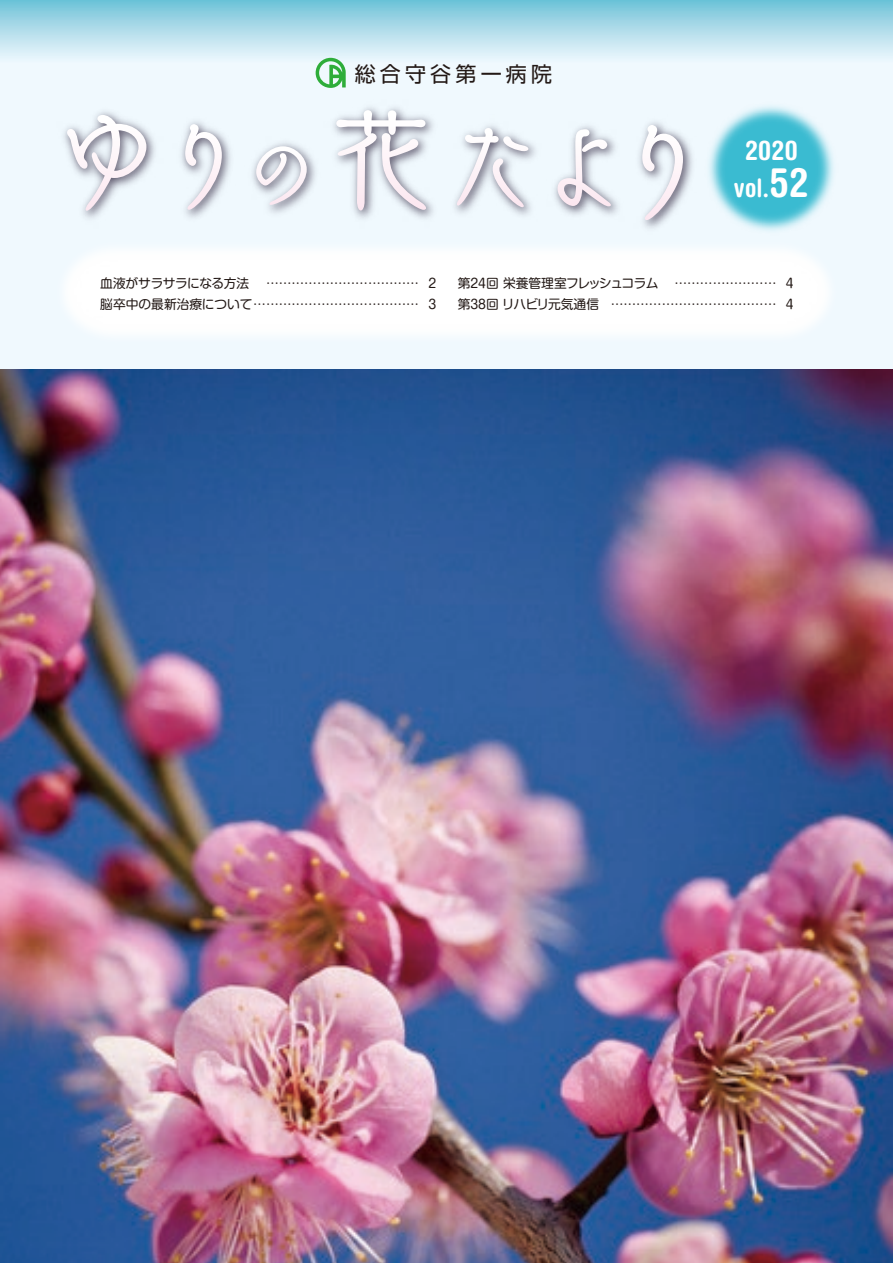
<style>
.page{position:relative;width:893px;height:1263px;background:#f0f9fe}
.page>*{position:absolute;margin:0;border:0;box-sizing:border-box;transform-origin:0 0}
.t1{font:700 condensed 27px "Helvetica Rounded";color:#fff}
.t2{font:700 condensed 25.5px "Helvetica Rounded";color:#fff}
.t3{font:21px "Shin Go Pro";letter-spacing:.2em;color:#231916}
.t4{font:12.75px/21px "Shin M Go Pro";color:#231916;text-align:right}
.t5{font:12.75px "Shin M Go Pro";letter-spacing:-.03em;color:#231916}
.s1{font-size:40.5px}
</style>
<div class="page">
<div style="left:0;top:0;width:893px;height:64px;background:linear-gradient(to bottom,#71c3d8,#f2f9fe)"></div>
<img style="left:662px;top:58px;width:218px;height:137px">
<img style="left:64px;top:99px;width:634px;height:96px">
<svg style="left:67px;top:115px;width:79px;height:80px"></svg>
<svg style="left:185px;top:124px;width:37px;height:71px"></svg>
<svg style="left:256px;top:146px;width:51px;height:49px"></svg>
<svg style="left:336px;top:110px;width:90px;height:85px"></svg>
<svg style="left:457px;top:128px;width:71px;height:67px"></svg>
<svg style="left:557px;top:129px;width:54px;height:66px"></svg>
<svg style="left:642px;top:125px;width:41px;height:70px"></svg>
<img style="left:10px;top:195px;width:873px;height:175px">
<img style="left:0;top:370px;width:893px;height:893px">
<svg style="left:316px;top:58px;width:30px;height:30px"></svg>
<h3 class="t3" style="left:355px;top:56px;width:199px">総合守谷第一病院</h3>
<h1 class="t1" style="left:745px;top:134px;width:54px">2020</h1>
<h2 class="t2" style="left:734px;top:173px;width:76px">vol.<span class="s1">52</span></h2>
<p class="t5" style="left:100px;top:273px;width:150px">血液がサラサラになる方法</p>
<p class="t4" style="left:100px;top:271px;width:337px">……………………………… 2<br>脳卒中の最新治療について………………………………… 3</p>
<p class="t4" style="left:458px;top:271px;width:338px;text-align:left">第24回 栄養管理室フレッシュコラム …………………… 4第38回 リハビリ元気通信 ………………………………… 4</p>
</div>
